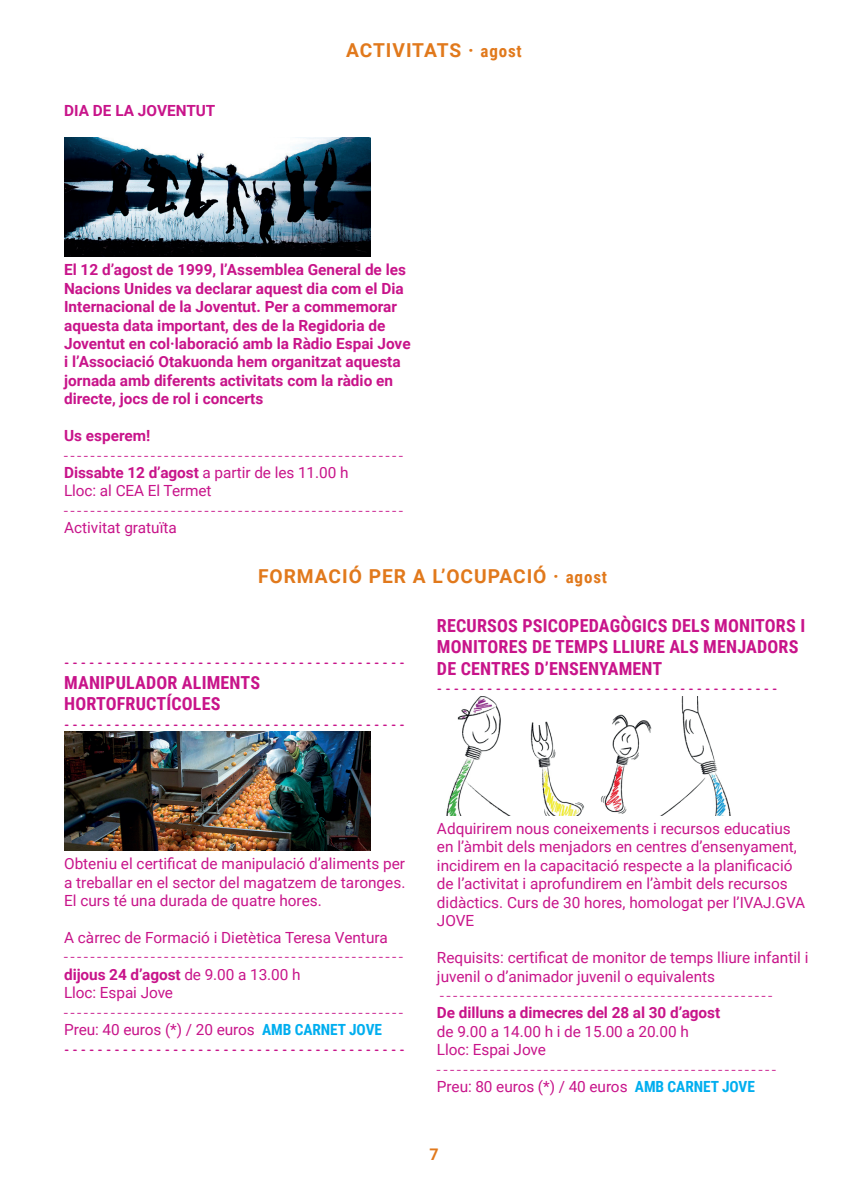
<style>
.page{position:relative;width:851px;height:1191px;background:#fff}
.page>*{position:absolute;margin:0;border:0;box-sizing:border-box;transform-origin:0 0}
.t1{font:700 19.2px "Roboto";letter-spacing:.05em;color:#e1791c}
.t2{font:700 18px/21.6px "Roboto Condensed";letter-spacing:.01em;color:#c8148a}
.t3{font:700 16px "Roboto";color:#e1791c}
.t4{font:15.4px/18.4px "Roboto";color:#c8148a}
.t5{font:700 15.4px/18.4px "Roboto";color:#c8148a}
.t6{font:15.4px "Basilia Bld";color:#c8148a}
.t7{font:700 12px "Quicksand";color:#c8148a}
.s1{font-family:"Roboto Condensed";font-size:17px}
.s2{font-weight:700}
.s3{font-family:"Roboto Condensed";font-weight:700;color:#00aeef}
</style>
<div class="page">
<img style="left:64px;top:138px;width:306px;height:119px">
<img style="left:64px;top:731px;width:306px;height:120px">
<img style="left:446px;top:696px;width:285px;height:119px">
<p class="t5" style="left:64px;top:101px;width:153px">DIA DE LA JOVENTUT</p>
<p class="t1" style="left:346px;top:37px;width:177px">ACTIVITATS · <span class="s1">agost</span></p>
<p class="t5" style="left:64px;top:260px;width:348px">El 12 d’agost de 1999, l’Assemblea General de les Nacions Unides va declarar aquest dia com el Dia Internacional de la Joventut. Per a commemorar aquesta data important, des de la Regidoria de Joventut en col·laboració amb la Ràdio Espai Jove i l’Associació Otakuonda hem organitzat aquesta jornada amb diferents activitats com la ràdio en directe, jocs de rol i concerts</p>
<p class="t5" style="left:64px;top:426px;width:88px">Us esperem!</p>
<p class="t6" style="left:64px;top:444px;width:340px">- - - - - - - - - - - - - - - - - - - - - - - - - - - - - - - - - - - - - - - - - - - - - - - - - - -</p>
<p class="t4" style="left:64px;top:463px;width:286px"><span class="s2">Dissabte 12 d’agost</span> a partir de les 11.00 h<br>Lloc: al CEA El Termet</p>
<p class="t6" style="left:64px;top:499px;width:340px">- - - - - - - - - - - - - - - - - - - - - - - - - - - - - - - - - - - - - - - - - - - - - - - - - - -</p>
<p class="t4" style="left:64px;top:518px;width:114px">Activitat gratuïta</p>
<p class="t1" style="left:258px;top:563px;width:350px">FORMACIÓ PER A L’OCUPACIÓ · <span class="s1">agost</span></p>
<p class="t2" style="left:437px;top:614px;width:369px">RECURSOS PSICOPEDAGÒGICS DELS MONITORS I<br>MONITORES DE TEMPS LLIURE ALS MENJADORS<br>DE CENTRES D’ENSENYAMENT</p>
<p class="t7" style="left:437px;top:682px;width:341px">- - - - - - - - - - - - - - - - - - - - - - - - - - - - - - - - - - - - - - - - -</p>
<p class="t7" style="left:64px;top:655px;width:341px">- - - - - - - - - - - - - - - - - - - - - - - - - - - - - - - - - - - - - - - - -</p>
<p class="t2" style="left:64px;top:671px;width:197px">MANIPULADOR ALIMENTS<br>HORTOFRUCTÍCOLES</p>
<p class="t7" style="left:64px;top:717px;width:341px">- - - - - - - - - - - - - - - - - - - - - - - - - - - - - - - - - - - - - - - - -</p>
<p class="t4" style="left:64px;top:854px;width:343px;text-align:justify">Obteniu el certificat de manipulació d’aliments per a treballar en el sector del magatzem de taronges.<br>El curs té una durada de quatre hores.</p>
<p class="t4" style="left:64px;top:927px;width:325px">A càrrec de Formació i Dietètica Teresa Ventura</p>
<p class="t6" style="left:64px;top:946px;width:340px">- - - - - - - - - - - - - - - - - - - - - - - - - - - - - - - - - - - - - - - - - - - - - - - - - - -</p>
<p class="t4" style="left:64px;top:964px;width:238px"><span class="s2">dijous 24 d’agost</span> de 9.00 a 13.00 h<br>Lloc: Espai Jove</p>
<p class="t6" style="left:64px;top:1001px;width:340px">- - - - - - - - - - - - - - - - - - - - - - - - - - - - - - - - - - - - - - - - - - - - - - - - - - -</p>
<p class="t4" style="left:64px;top:1020px;width:319px">Preu: 40 euros (*) / 20 euros <span class="s3">AMB CARNET JOVE</span></p>
<p class="t7" style="left:64px;top:1042px;width:341px">- - - - - - - - - - - - - - - - - - - - - - - - - - - - - - - - - - - - - - - - -</p>
<p class="t4" style="left:437px;top:818px;width:370px">Adquirirem nous coneixements i recursos educatius en l’àmbit dels menjadors en centres d’ensenyament, incidirem en la capacitació respecte a la planificació de l’activitat i aprofundirem en l’àmbit dels recursos didàctics. Curs de 30 hores, homologat per l’IVAJ.GVA JOVE</p>
<p class="t4" style="left:437px;top:947px;width:373px">Requisits: certificat de monitor de temps lliure infantil i juvenil o d’animador juvenil o equivalents</p>
<p class="t6" style="left:440px;top:984px;width:333px">- - - - - - - - - - - - - - - - - - - - - - - - - - - - - - - - - - - - - - - - - - - - - - - - - -</p>
<p class="t5" style="left:437px;top:1003px;width:285px">De dilluns a dimecres del 28 al 30 d’agost</p>
<p class="t4" style="left:437px;top:1021px;width:253px">de 9.00 a 14.00 h i de 15.00 a 20.00 h<br>Lloc: Espai Jove</p>
<p class="t6" style="left:437px;top:1058px;width:340px">- - - - - - - - - - - - - - - - - - - - - - - - - - - - - - - - - - - - - - - - - - - - - - - - - - -</p>
<p class="t4" style="left:437px;top:1077px;width:319px">Preu: 80 euros (*) / 40 euros <span class="s3">AMB CARNET JOVE</span></p>
<p class="t3" style="left:429px;top:1143px;width:11px">7</p>
</div>
